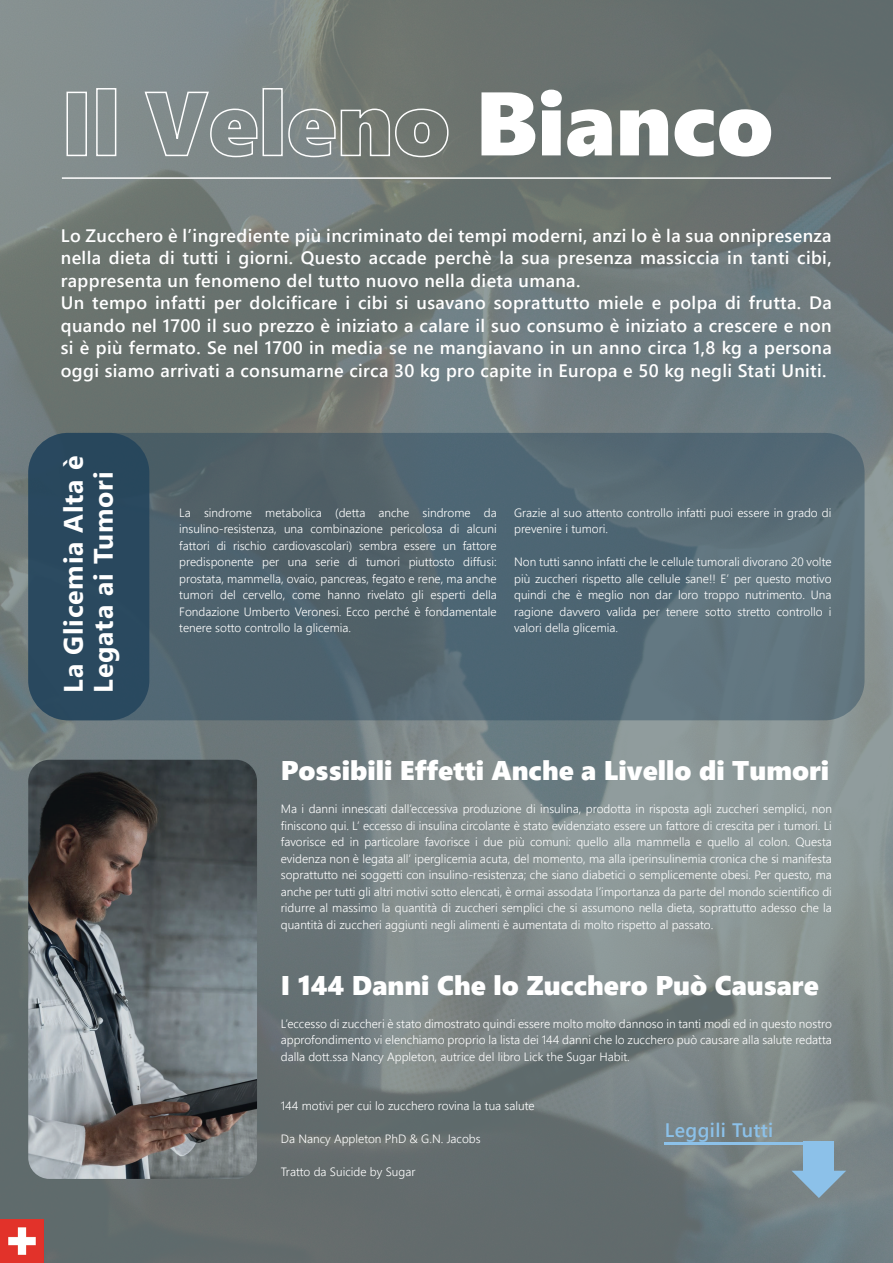
<style>
.page{position:relative;width:893px;height:1263px;background:#fff}
.page>*{position:absolute;margin:0;border:0;box-sizing:border-box;transform-origin:0 0}
.t1{font:90px "Segoe UI Black";color:#fff}
.t2{font:27px "Segoe UI Black";color:#fff}
.t3{font:700 26.7px/30px "Segoe UI";letter-spacing:.03em;color:#fff}
.t4{font:600 19.5px "Segoe UI";letter-spacing:.02em;color:#8cc1e9}
.t5{font:600 18px/22.5px "Segoe UI";letter-spacing:.02em;color:#fff}
.t6{font:300 12px/16.5px "Segoe UI";color:#fff;text-align:justify}
</style>
<div class="page">
<img style="left:0;top:0;width:893px;height:1263px">
<hr style="left:62px;top:177px;width:769px;height:2px;background:#fff">
<img style="left:28px;top:760px;width:229px;height:419px">
<svg style="left:28px;top:433px;width:836px;height:287px;background:#4d636f"></svg>
<div style="left:804px;top:1141px;width:30px;height:33px;background:#8cc1e9"></div>
<svg style="left:791px;top:1171px;width:55px;height:27px"></svg>
<hr style="left:665px;top:1141px;width:167px;height:3px;background:#8cc1e9">
<div style="left:66px;top:92px;width:21px;height:64px;border:2px solid #fff"></div>
<div style="left:96px;top:88px;width:20px;height:68px;border:2px solid #fff"></div>
<svg style="left:144px;top:90px;width:114px;height:68px;background:#8c9595"></svg>
<div style="left:262px;top:88px;width:21px;height:68px;border:2px solid #fff"></div>
<svg style="left:287px;top:108px;width:162px;height:50px;background:#868c88"></svg>
<img style="left:0;top:1220px;width:43px;height:43px">
<h1 class="t1" style="left:475px;top:58px;width:300px">Bianco</h1>
<p class="t5" style="left:61px;top:223px;width:772px">Lo Zucchero è l’ingrediente più incriminato dei tempi moderni, anzi lo è la sua onnipresenza nella dieta di tutti i giorni. Questo accade perchè la sua presenza massiccia in tanti cibi, rappresenta un fenomeno del tutto nuovo nella dieta umana.<br>Un tempo infatti per dolcificare i cibi si usavano soprattutto miele e polpa di frutta. Da quando nel 1700 il suo prezzo è iniziato a calare il suo consumo è iniziato a crescere e non si è più fermato. Se nel 1700 in media se ne mangiavano in un anno circa 1,8 kg a persona oggi siamo arrivati a consumarne circa 30 kg pro capite in Europa e 50 kg negli Stati Uniti.</p>
<h3 class="t3" style="left:56px;top:693px;width:238px;rotate:-90deg">La Glicemia Alta è<br>Legata ai Tumori</h3>
<p class="t6" style="left:179px;top:503px;width:319px">La sindrome metabolica (detta anche sindrome da insulino-resistenza, una combinazione pericolosa di alcuni fattori di rischio cardiovascolari) sembra essere un fattore predisponente per una serie di tumori piuttosto diffusi: prostata, mammella, ovaio, pancreas, fegato e rene, ma anche tumori del cervello, come hanno rivelato gli esperti della Fondazione Umberto Veronesi. Ecco perché è fondamentale tenere sotto controllo la glicemia.</p>
<p class="t6" style="left:514px;top:503px;width:319px">Grazie al suo attento controllo infatti puoi essere in grado di prevenire i tumori.</p>
<p class="t6" style="left:514px;top:553px;width:319px">Non tutti sanno infatti che le cellule tumorali divorano 20 volte più zuccheri rispetto alle cellule sane!! E’ per questo motivo quindi che è meglio non dar loro troppo nutrimento. Una ragione davvero valida per tenere sotto stretto controllo i valori della glicemia.</p>
<h2 class="t2" style="left:281px;top:751px;width:550px">Possibili Effetti Anche a Livello di Tumori</h2>
<p class="t6" style="left:281px;top:799px;width:553px">Ma i danni innescati dall’eccessiva produzione di insulina, prodotta in risposta agli zuccheri semplici, non finiscono qui. L’ eccesso di insulina circolante è stato evidenziato essere un fattore di crescita per i tumori. Li favorisce ed in particolare favorisce i due più comuni: quello alla mammella e quello al colon. Questa evidenza non è legata all’ iperglicemia acuta, del momento, ma alla iperinsulinemia cronica che si manifesta soprattutto nei soggetti con insulino-resistenza; che siano diabetici o semplicemente obesi. Per questo, ma anche per tutti gli altri motivi sotto elencati, è ormai assodata l’importanza da parte del mondo scientifico di ridurre al massimo la quantità di zuccheri semplici che si assumono nella dieta, soprattutto adesso che la quantità di zuccheri aggiunti negli alimenti è aumentata di molto rispetto al passato.</p>
<h2 class="t2" style="left:281px;top:965px;width:540px">I 144 Danni Che lo Zucchero Può Causare</h2>
<p class="t6" style="left:281px;top:1014px;width:553px">L’eccesso di zuccheri è stato dimostrato quindi essere molto molto dannoso in tanti modi ed in questo nostro approfondimento vi elenchiamo proprio la lista dei 144 danni che lo zucchero può causare alla salute redatta dalla dott.ssa Nancy Appleton, autrice del libro Lick the Sugar Habit.</p>
<p class="t6" style="left:281px;top:1096px;width:255px">144 motivi per cui lo zucchero rovina la tua salute</p>
<p class="t6" style="left:281px;top:1129px;width:201px">Da Nancy Appleton PhD &amp; G.N. Jacobs</p>
<p class="t6" style="left:281px;top:1162px;width:136px">Tratto da Suicide by Sugar</p>
<h3 class="t4" style="left:665px;top:1112px;width:110px">Leggili Tutti</h3>
</div>
